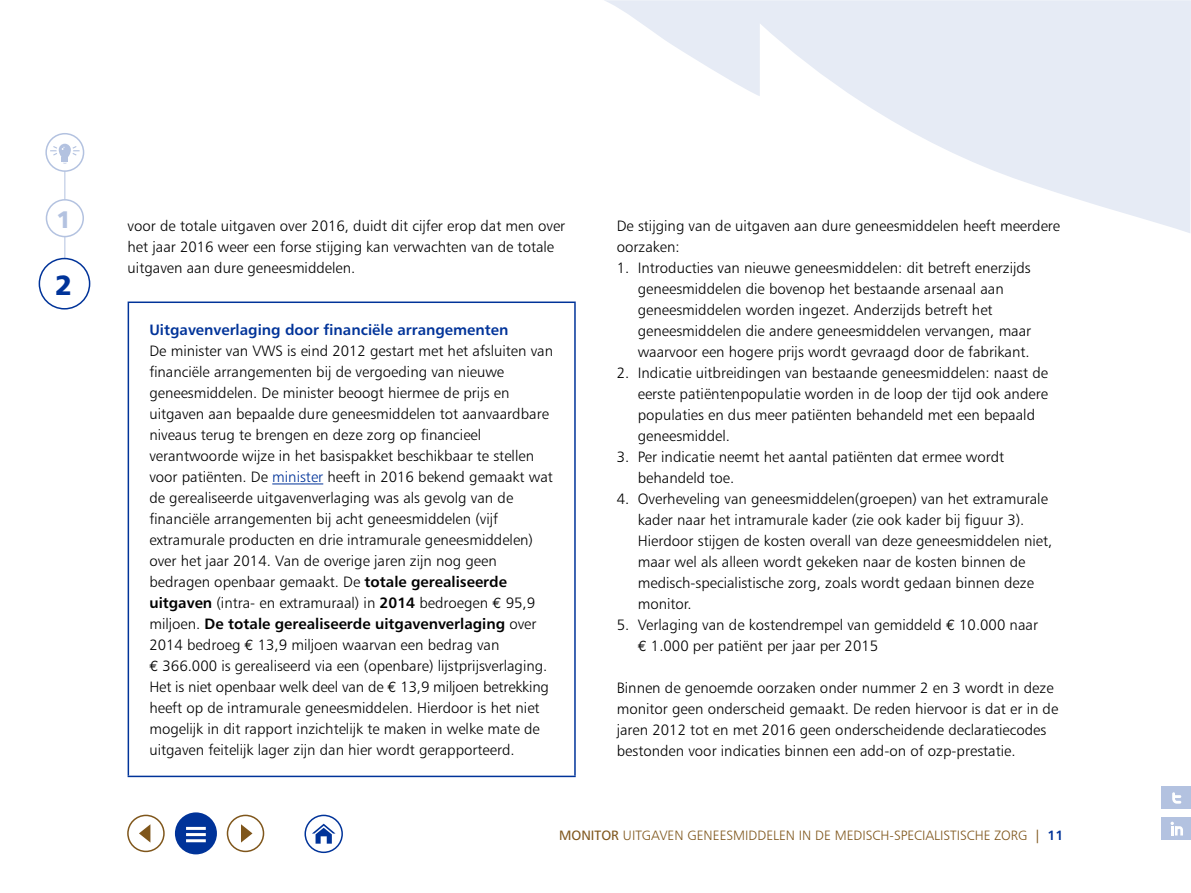
<style>
.page{position:relative;width:1191px;height:893px;background:#fff}
.page>*{position:absolute;margin:0;border:0;box-sizing:border-box;transform-origin:0 0}
.t1{font:27.75px "Humanist 777 BT Black B";color:#039}
.t2{font:24px "Humanist 777 BT Black B";color:#b3c2e0}
.t3{font:15px/21px "Humanist 777 BT Light B";color:#000}
.t4{font:15px "Humanist 777 BT Bold B";color:#000}
.t5{font:15px "Humanist 777 BT Bold B";color:#039}
.t6{font:13.5px "Humanist 777 BT Light B";color:#7f561b}
.s1{font-size:24px;color:#b3c2e0}
.s2{color:#039}
.s3{font-family:"Humanist 777 BT Bold B"}
.s4{font-family:"Euro Mono"}
.s5{font-family:"Humanist 777 BT Light B"}
.s6{font-family:"Humanist 777 BT Roman B"}
.s7{font-family:"Humanist 777 BT Bold B";color:#039}
</style>
<div class="page">
<svg style="left:604px;top:0;width:587px;height:233px;fill:#e6ebf5"></svg>
<div style="left:175px;top:812px;width:42px;height:42px;background:#039;border-radius:50%"></div>
<hr style="left:186px;top:827px;width:20px;height:3px;background:#fff">
<hr style="left:186px;top:833px;width:20px;height:3px;background:#fff">
<hr style="left:186px;top:839px;width:20px;height:3px;background:#fff">
<div style="left:304px;top:815px;width:39px;height:38px;border:2px solid #039;border-radius:50%"></div>
<svg style="left:312px;top:824px;width:23px;height:20px"></svg>
<div style="left:227px;top:815px;width:37px;height:37px;border:2px solid #7f561b;border-radius:50%"></div>
<svg style="left:241px;top:824px;width:11px;height:19px"></svg>
<div style="left:127px;top:815px;width:38px;height:37px;border:2px solid #7f561b;border-radius:50%"></div>
<svg style="left:139px;top:824px;width:11px;height:18px"></svg>
<div style="left:1161px;top:787px;width:30px;height:22px;background:#b3c2e0"></div>
<svg style="left:1172px;top:792px;width:9px;height:12px"></svg>
<div style="left:1161px;top:818px;width:30px;height:22px;background:#b3c2e0"></div>
<svg style="left:1170px;top:822px;width:13px;height:13px"></svg>
<hr style="left:128px;top:302px;width:448px;height:1px;background:#039">
<hr style="left:128px;top:303px;width:1px;height:473px;background:#039">
<hr style="left:574px;top:303px;width:2px;height:473px;background:#039">
<hr style="left:128px;top:776px;width:448px;height:1px;background:#039">
<hr style="left:272px;top:484px;width:51px;height:1px;background:#039">
<hr style="left:64px;top:140px;width:1px;height:161px;background:#b3c2e0">
<div style="left:46px;top:200px;width:37px;height:37px;background:#fff;border-radius:50%"></div>
<div style="left:46px;top:199px;width:38px;height:38px;border:2px solid #b3c2e0;border-radius:50%"></div>
<div style="left:46px;top:134px;width:38px;height:37px;background:#fff;border-radius:50%"></div>
<div style="left:45px;top:133px;width:39px;height:39px;border:2px solid #b3c2e0;border-radius:50%"></div>
<svg style="left:49px;top:144px;width:32px;height:20px"></svg>
<div style="left:39px;top:259px;width:51px;height:50px;background:#fff;border-radius:50%"></div>
<div style="left:39px;top:258px;width:51px;height:52px;border:2px solid #039;border-radius:50%"></div>
<h2 class="t2" style="left:56px;top:204px;width:16px">1</h2>
<h1 class="t1" style="left:55px;top:267px;width:19px">2<span class="s1">2</span></h1>
<p class="t3" style="left:128px;top:215px;width:439px">voor de totale uitgaven over 2016, duidt dit cijfer erop dat men over het jaar 2016 weer een forse stijging kan verwachten van de totale uitgaven aan dure geneesmiddelen.</p>
<p class="t5" style="left:149px;top:321px;width:360px">Uitgavenverlaging door financiële arrangementen</p>
<p class="t3" style="left:149px;top:340px;width:405px">De minister van VWS is eind 2012 gestart met het afsluiten van financiële arrangementen bij de vergoeding van nieuwe geneesmiddelen. De minister beoogt hiermee de prijs en uitgaven aan bepaalde dure geneesmiddelen tot aanvaardbare niveaus terug te brengen en deze zorg op financieel verantwoorde wijze in het basispakket beschikbaar te stellen voor patiënten. De <span class="s2">minister</span> heeft in 2016 bekend gemaakt wat de gerealiseerde uitgavenverlaging was als gevolg van de financiële arrangementen bij acht geneesmiddelen (vijf extramurale producten en drie intramurale geneesmiddelen) over het jaar 2014. Van de overige jaren zijn nog geen bedragen openbaar gemaakt. De <span class="s3">totale gerealiseerde uitgaven</span> (intra- en extramuraal) in <span class="s3">2014</span> bedroegen <span class="s4">€</span> 95,9</p>
<p class="t4" style="left:149px;top:615px;width:388px"><span class="s5">miljoen.</span> De totale gerealiseerde uitgavenverlaging <span class="s5">over</span></p>
<p class="t3" style="left:149px;top:634px;width:401px">2014 bedroeg <span class="s4">€</span> 13,9 miljoen waarvan een bedrag van<br><span class="s4">€</span> 366.000 is gerealiseerd via een (openbare) lijstprijsverlaging.<br>Het is niet openbaar welk deel van de <span class="s4">€</span> 13,9 miljoen betrekking heeft op de intramurale geneesmiddelen. Hierdoor is het niet mogelijk in dit rapport inzichtelijk te maken in welke mate de uitgaven feitelijk lager zijn dan hier wordt gerapporteerd.</p>
<p class="t3" style="left:617px;top:215px;width:445px">De stijging van de uitgaven aan dure geneesmiddelen heeft meerdere oorzaken:</p>
<p class="t3" style="left:638px;top:257px;width:395px;text-indent:-21px">1. Introducties van nieuwe geneesmiddelen: dit betreft enerzijds geneesmiddelen die bovenop het bestaande arsenaal aan geneesmiddelen worden ingezet. Anderzijds betreft het geneesmiddelen die andere geneesmiddelen vervangen, maar waarvoor een hogere prijs wordt gevraagd door de fabrikant.</p>
<p class="t3" style="left:638px;top:362px;width:412px;text-indent:-21px">2. Indicatie uitbreidingen van bestaande geneesmiddelen: naast de eerste patiëntenpopulatie worden in de loop der tijd ook andere populaties en dus meer patiënten behandeld met een bepaald geneesmiddel.</p>
<p class="t3" style="left:638px;top:446px;width:368px;text-indent:-21px">3. Per indicatie neemt het aantal patiënten dat ermee wordt behandeld toe.</p>
<p class="t3" style="left:638px;top:488px;width:416px;text-indent:-21px">4. Overheveling van geneesmiddelen(groepen) van het extramurale kader naar het intramurale kader (zie ook kader bij figuur 3).<br>Hierdoor stijgen de kosten overall van deze geneesmiddelen niet, maar wel als alleen wordt gekeken naar de kosten binnen de medisch-specialistische zorg, zoals wordt gedaan binnen deze monitor.</p>
<p class="t3" style="left:638px;top:614px;width:402px;text-indent:-21px">5. Verlaging van de kostendrempel van gemiddeld <span class="s4">€</span> 10.000 naar <span class="s4">€</span> 1.000 per patiënt per jaar per 2015</p>
<p class="t3" style="left:617px;top:677px;width:443px">Binnen de genoemde oorzaken onder nummer 2 en 3 wordt in deze monitor geen onderscheid gemaakt. De reden hiervoor is dat er in de jaren 2012 tot en met 2016 geen onderscheidende declaratiecodes bestonden voor indicaties binnen een add-on of ozp-prestatie.</p>
<p class="t6" style="left:559px;top:827px;width:506px"><span class="s6">MONITOR</span> UITGAVEN GENEESMIDDELEN IN DE MEDISCH-SPECIALISTISCHE ZORG <span class="s6">|</span> <span class="s7">11</span></p>
</div>
